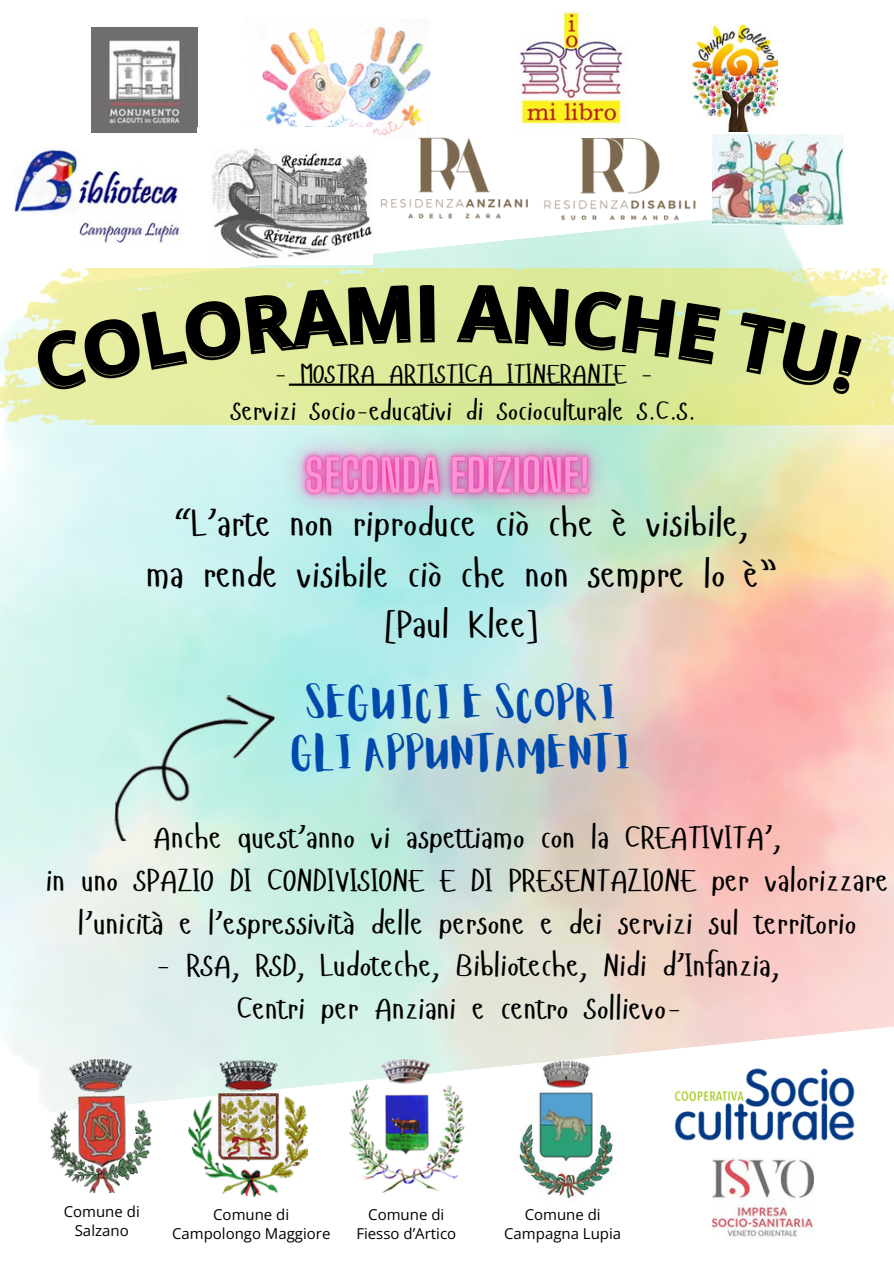
<style>
.page{position:relative;width:894px;height:1264px;background:#fff}
.page>*{position:absolute;margin:0;border:0;box-sizing:border-box;transform-origin:0 0}
.t1{font:37.5px/50.7px "Hangyaboly";color:#000;text-align:center}
.t2{font:37.5px/50.7px "Aloja Extended";color:#004aad;text-align:center}
.t3{font:31.5px/42.8px "Hangyaboly";color:#000;text-align:center}
.t4{font:27px "Hangyaboly";color:#000}
.t5{font:15px/19.2px "Open Sans";color:#000;text-align:center}
</style>
<div class="page">
<img style="left:519px;top:1117px;width:94px;height:82px">
<img style="left:0;top:201px;width:893px;height:916px">
<img style="left:114px;top:691px;width:162px;height:155px">
<img style="left:15px;top:147px;width:166px;height:97px">
<img style="left:0;top:268px;width:893px;height:157px">
<img style="left:667px;top:1059px;width:194px;height:82px">
<img style="left:515px;top:11px;width:108px;height:113px">
<img style="left:262px;top:26px;width:168px;height:101px">
<img style="left:364px;top:125px;width:163px;height:108px">
<img style="left:527px;top:137px;width:185px;height:99px">
<img style="left:349px;top:1059px;width:115px;height:133px">
<img style="left:189px;top:1059px;width:118px;height:138px">
<img style="left:49px;top:1059px;width:104px;height:133px">
<img style="left:712px;top:135px;width:130px;height:90px">
<img style="left:92px;top:27px;width:105px;height:106px">
<img style="left:712px;top:1157px;width:101px;height:81px">
<img style="left:692px;top:26px;width:85px;height:106px">
<img style="left:197px;top:127px;width:176px;height:137px">
<img style="left:31px;top:278px;width:696px;height:119px">
<img style="left:733px;top:305px;width:135px;height:96px">
<img style="left:251px;top:396px;width:391px;height:159px">
<svg style="left:34px;top:284px;width:375px;height:107px;background:#c7ce8c"></svg>
<svg style="left:421px;top:284px;width:12px;height:55px"></svg>
<svg style="left:458px;top:284px;width:109px;height:59px;background:#a6b073"></svg>
<svg style="left:573px;top:289px;width:100px;height:65px;background:#acb978"></svg>
<svg style="left:679px;top:302px;width:39px;height:58px;background:#9faa6f"></svg>
<svg style="left:734px;top:311px;width:125px;height:80px;background:#bec481"></svg>
<p class="t4" style="left:273px;top:356px;width:15px">-</p>
<p class="t4" style="left:300px;top:356px;width:327px">MOSTRA ARTISTICA ITINERANTE</p>
<p class="t4" style="left:639px;top:356px;width:15px">-</p>
<p class="t4" style="left:231px;top:393px;width:467px">Servizi Socio-educativi di Socioculturale S.C.S.</p>
<p class="t1" style="left:146px;top:497px;width:631px">“L’arte non riproduce ciò che è visibile,<br>ma rende visibile ciò che non sempre lo è” [Paul Klee]</p>
<p class="t2" style="left:291px;top:680px;width:342px">SEGUICI E SCOPRI<br>GLI APPUNTAMENTI</p>
<p class="t3" style="left:46px;top:815px;width:843px">Anche quest’anno vi aspettiamo con la CREATIVITA’,<br>in uno SPAZIO DI CONDIVISIONE E DI PRESENTAZIONE per valorizzare l’unicità e l’espressività delle persone e dei servizi sul territorio</p>
<p class="t3" style="left:155px;top:943px;width:625px">- RSA, RSD, Ludoteche, Biblioteche, Nidi d’Infanzia,<br>Centri per Anziani e centro Sollievo-</p>
<p class="t5" style="left:64px;top:1201px;width:78px">Comune di<br>Salzano</p>
<p class="t5" style="left:172px;top:1203px;width:160px">Comune di<br>Campolongo Maggiore</p>
<p class="t5" style="left:356px;top:1203px;width:101px">Comune di<br>Fiesso d’Artico</p>
<p class="t5" style="left:504px;top:1203px;width:119px">Comune di<br>Campagna Lupia</p>
</div>
